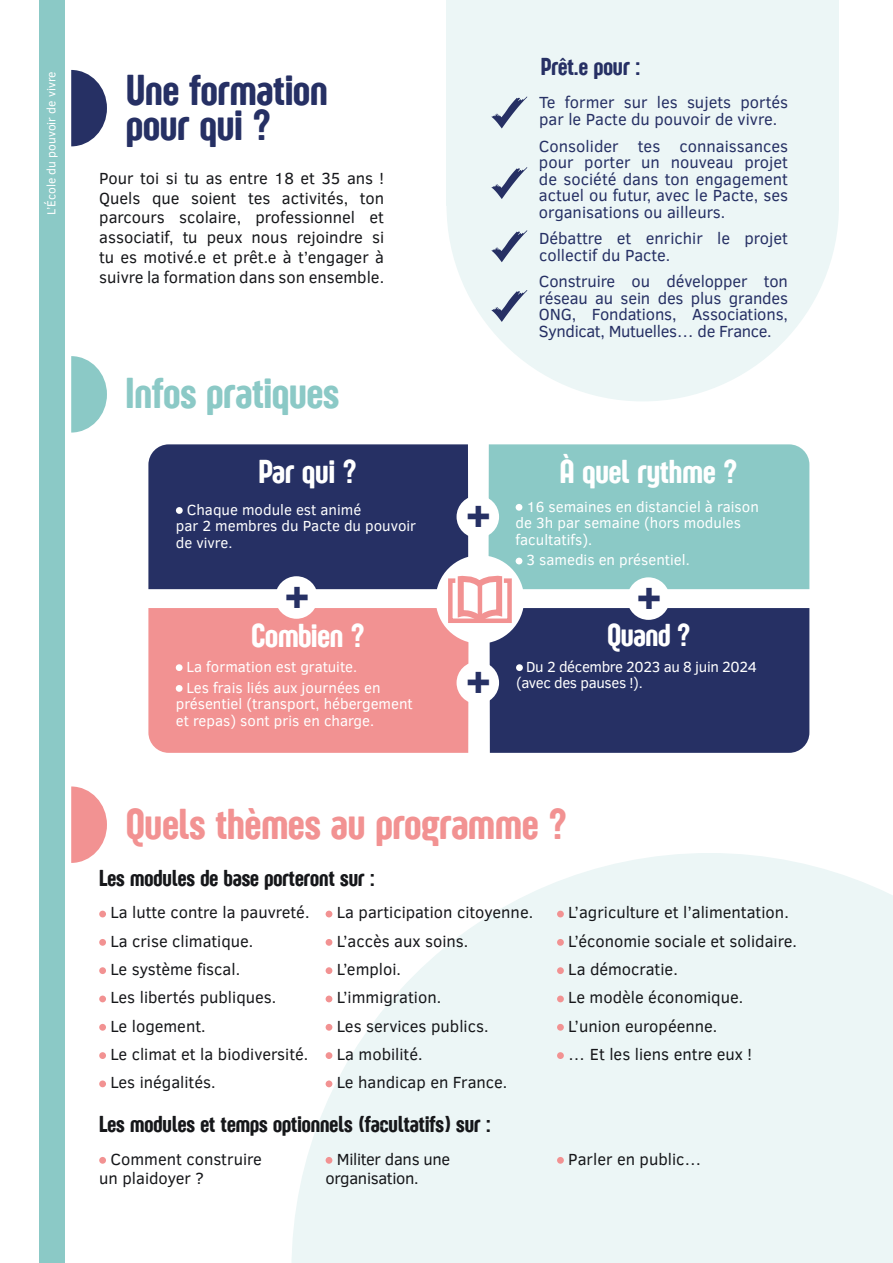
<style>
.page{position:relative;width:893px;height:1263px;background:#fff}
.page>*{position:absolute;margin:0;border:0;box-sizing:border-box;transform-origin:0 0}
.t1{font:45px "Sugo Pro Display Trial";color:#f29292}
.t2{font:45px/34.5px "Sugo Pro Display Trial";color:#263064}
.t3{font:45px "Sugo Pro Display Trial";color:#8bc9c6}
.t4{font:45px "Impact";color:#263064}
.t5{font:34.5px "Sugo Pro Display Trial";color:#fff}
.t6{font:33px "Sugo Pro Display Trial";letter-spacing:-.01em;color:#fff}
.t7{font:25.5px "Sugo Pro Display Trial";color:#263064}
.t8{font:24px "Sugo Pro Display Trial";color:#16171a}
.t9{font:16.5px/28.3px "Clear Sans";color:#16171a}
.t10{font:16.5px/16.5px "Clear Sans";color:#263064}
.t11{font:16.5px/19.8px "Clear Sans";letter-spacing:-.02em;color:#16171a}
.t12{font:15px/16.5px "Clear Sans";color:#fff}
.t13{font:15px/16.5px "Clear Sans";letter-spacing:-.025em;color:#fff}
.t14{font:12px "Clear Sans";color:#fff}
</style>
<div class="page">
<div style="left:39px;top:0;width:26px;height:1263px;background:#8bc9c6"></div>
<svg style="left:292px;top:853px;width:601px;height:410px;fill:#ecf6f6"></svg>
<svg style="left:71px;top:70px;width:36px;height:76px"></svg>
<svg style="left:71px;top:356px;width:36px;height:77px"></svg>
<svg style="left:71px;top:786px;width:36px;height:77px"></svg>
<div style="left:446px;top:0;width:393px;height:205px;background:#ecf6f6"></div>
<div style="left:446px;top:9px;width:393px;height:392px;background:#ecf6f6;border-radius:50%"></div>
<div style="left:99px;top:911px;width:7px;height:6px;background:#f29292;border-radius:50%"></div>
<div style="left:99px;top:939px;width:7px;height:7px;background:#f29292;border-radius:50%"></div>
<div style="left:99px;top:967px;width:7px;height:7px;background:#f29292;border-radius:50%"></div>
<div style="left:99px;top:995px;width:7px;height:7px;background:#f29292;border-radius:50%"></div>
<div style="left:99px;top:1024px;width:7px;height:7px;background:#f29292;border-radius:50%"></div>
<div style="left:99px;top:1052px;width:7px;height:7px;background:#f29292;border-radius:50%"></div>
<div style="left:99px;top:1080px;width:7px;height:7px;background:#f29292;border-radius:50%"></div>
<div style="left:99px;top:1157px;width:7px;height:7px;background:#f29292;border-radius:50%"></div>
<svg style="left:491px;top:96px;width:37px;height:32px"></svg>
<svg style="left:491px;top:230px;width:37px;height:32px"></svg>
<svg style="left:491px;top:290px;width:37px;height:32px"></svg>
<svg style="left:491px;top:167px;width:37px;height:32px"></svg>
<div style="left:148px;top:444px;width:320px;height:145px;background:#263064"></div>
<div style="left:490px;top:608px;width:319px;height:145px;background:#263064"></div>
<div style="left:488px;top:444px;width:321px;height:145px;background:#8bc9c6"></div>
<div style="left:148px;top:608px;width:320px;height:145px;background:#f29292"></div>
<div style="left:176px;top:507px;width:7px;height:7px;background:#fff;border-radius:50%"></div>
<div style="left:516px;top:504px;width:6px;height:7px;background:#fff;border-radius:50%"></div>
<svg style="left:516px;top:558px;width:6px;height:6px"></svg>
<div style="left:176px;top:664px;width:7px;height:7px;background:#fff;border-radius:50%"></div>
<div style="left:176px;top:685px;width:7px;height:7px;background:#fff;border-radius:50%"></div>
<div style="left:516px;top:664px;width:7px;height:7px;background:#fff;border-radius:50%"></div>
<div style="left:457px;top:661px;width:42px;height:43px;background:#fff;border-radius:50%"></div>
<div style="left:457px;top:495px;width:42px;height:43px;background:#fff;border-radius:50%"></div>
<div style="left:275px;top:576px;width:43px;height:43px;background:#fff;border-radius:50%"></div>
<div style="left:627px;top:577px;width:43px;height:43px;background:#fff;border-radius:50%"></div>
<div style="left:436px;top:555px;width:88px;height:89px;background:#fff;border-radius:50%"></div>
<svg style="left:448px;top:575px;width:64px;height:48px"></svg>
<hr style="left:478px;top:581px;width:4px;height:37px;background:#f29292">
<svg style="left:326px;top:911px;width:6px;height:6px"></svg>
<div style="left:326px;top:939px;width:6px;height:7px;background:#f29292;border-radius:50%"></div>
<div style="left:326px;top:967px;width:6px;height:7px;background:#f29292;border-radius:50%"></div>
<div style="left:326px;top:995px;width:6px;height:7px;background:#f29292;border-radius:50%"></div>
<div style="left:326px;top:1024px;width:6px;height:7px;background:#f29292;border-radius:50%"></div>
<div style="left:326px;top:1052px;width:6px;height:7px;background:#f29292;border-radius:50%"></div>
<div style="left:326px;top:1080px;width:6px;height:7px;background:#f29292;border-radius:50%"></div>
<div style="left:557px;top:911px;width:7px;height:6px;background:#f29292;border-radius:50%"></div>
<div style="left:557px;top:939px;width:7px;height:7px;background:#f29292;border-radius:50%"></div>
<div style="left:557px;top:967px;width:7px;height:7px;background:#f29292;border-radius:50%"></div>
<div style="left:557px;top:995px;width:7px;height:7px;background:#f29292;border-radius:50%"></div>
<div style="left:557px;top:1024px;width:7px;height:7px;background:#f29292;border-radius:50%"></div>
<div style="left:557px;top:1052px;width:7px;height:7px;background:#f29292;border-radius:50%"></div>
<div style="left:326px;top:1157px;width:6px;height:7px;background:#f29292;border-radius:50%"></div>
<div style="left:557px;top:1157px;width:7px;height:7px;background:#f29292;border-radius:50%"></div>
<p class="t14" style="left:43px;top:215px;width:145px;rotate:-90deg">L’École du pouvoir de vivre</p>
<h1 class="t2" style="left:126px;top:73px;width:203px">Une formation pour qui ?</h1>
<p class="t9" style="left:99px;top:167px;width:286px;line-height:19.8px;text-align:justify">Pour toi si tu as entre 18 et 35 ans !<br>Quels que soient tes activités, ton parcours scolaire, professionnel et associatif, tu peux nous rejoindre si tu es motivé.e et prêt.e à t’engager à suivre la formation dans son ensemble.</p>
<h1 class="t3" style="left:125px;top:367px;width:215px">Infos pratiques</h1>
<h3 class="t7" style="left:541px;top:52px;width:101px">Prêt.e pour :</h3>
<p class="t10" style="left:539px;top:93px;width:251px">Te former sur les sujets portés par le Pacte du pouvoir de vivre.</p>
<p class="t10" style="left:539px;top:137px;width:251px;text-align:justify">Consolider tes connaissances pour porter un nouveau projet de société dans ton engagement actuel ou futur, avec le Pacte, ses organisations ou ailleurs.</p>
<p class="t10" style="left:539px;top:229px;width:251px">Débattre et enrichir le projet collectif du Pacte.</p>
<p class="t10" style="left:539px;top:273px;width:251px;text-align:justify">Construire ou développer ton réseau au sein des plus grandes ONG, Fondations, Associations, Syndicat, Mutuelles… de France.</p>
<h2 class="t5" style="left:258px;top:452px;width:100px">Par qui ?</h2>
<h2 class="t5" style="left:560px;top:452px;width:179px">À quel rythme ?</h2>
<p class="t12" style="left:176px;top:500px;width:242px;text-indent:11px">Chaque module est animé<br>par 2 membres du Pacte du pouvoir de vivre.</p>
<p class="t12" style="left:516px;top:497px;width:245px;text-indent:11px">16 semaines en distanciel à raison de 3h par semaine (hors modules facultatifs).</p>
<p class="t12" style="left:526px;top:551px;width:165px">3 samedis en présentiel.</p>
<h1 class="t4" style="left:467px;top:489px;width:25px">+</h1>
<h1 class="t4" style="left:285px;top:570px;width:25px">+</h1>
<h1 class="t4" style="left:637px;top:571px;width:25px">+</h1>
<h2 class="t5" style="left:252px;top:616px;width:115px">Combien ?</h2>
<h3 class="t6" style="left:607px;top:616px;width:85px">Quand ?</h3>
<h1 class="t4" style="left:467px;top:655px;width:25px">+</h1>
<p class="t13" style="left:516px;top:658px;width:242px;text-indent:10px">Du 2 décembre 2023 au 8 juin 2024 (avec des pauses !).</p>
<p class="t12" style="left:187px;top:655px;width:196px;line-height:20.7px">La formation est gratuite.<br>Les frais liés aux journées en</p>
<p class="t12" style="left:176px;top:695px;width:239px">présentiel (transport, hébergement et repas) sont pris en charge.</p>
<h1 class="t1" style="left:126px;top:798px;width:442px">Quels thèmes au programme ?</h1>
<h3 class="t8" style="left:99px;top:864px;width:277px">Les modules de base porteront sur :</h3>
<p class="t9" style="left:110px;top:897px;width:201px">La lutte contre la pauvreté.<br>La crise climatique.<br>Le système fiscal.<br>Les libertés publiques.<br>Le logement.<br>Le climat et la biodiversité.<br>Les inégalités.</p>
<p class="t9" style="left:337px;top:897px;width:198px">La participation citoyenne.<br>L’accès aux soins.<br>L’emploi.<br>L’immigration.<br>Les services publics.<br>La mobilité.<br>Le handicap en France.</p>
<p class="t9" style="left:568px;top:897px;width:230px">L’agriculture et l’alimentation.<br>L’économie sociale et solidaire.<br>La démocratie.<br>Le modèle économique.<br>L’union européenne.<br>… Et les liens entre eux !</p>
<h3 class="t8" style="left:99px;top:1110px;width:393px">Les modules et temps optionnels (facultatifs) sur :</h3>
<p class="t9" style="left:99px;top:1148px;width:164px;line-height:19.8px;text-indent:11px">Comment construire un plaidoyer ?</p>
<p class="t11" style="left:326px;top:1148px;width:126px;text-indent:11px">Militer dans une organisation.</p>
<p class="t9" style="left:568px;top:1144px;width:135px">Parler en public…</p>
</div>
